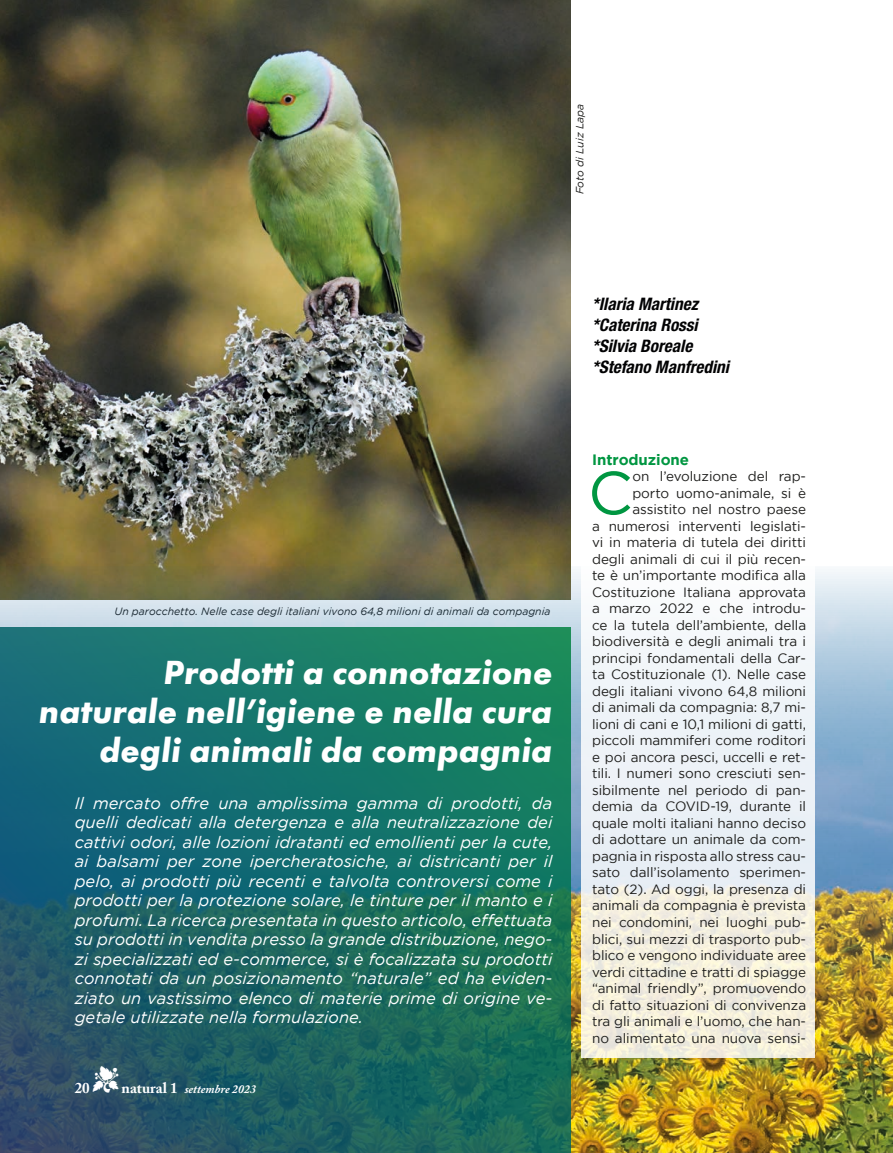
<style>
.page{position:relative;width:893px;height:1153px;background:#fff}
.page>*{position:absolute;margin:0;border:0;box-sizing:border-box;transform-origin:0 0}
.t1{font:60.6px "Gotham";color:#009641}
.t2{font:italic 34.5px/39px "Futura T Bold";color:#fff;text-align:right}
.Autori{font:italic 700 condensed 17.25px "Helvetica Neue LT Std";color:#020203}
.Cappello{font:italic 16.5px/19.5px "Gotham";color:#fff;text-align:justify}
.Titolo_ok{font:700 15px "Gotham";letter-spacing:-.005em;color:#009641}
.t3{font:700 15px "Adobe Caslon Pro";color:#fff}
.t4{font:13.5px/16.5px "Gotham";letter-spacing:-.005em;color:#1d1d1b;text-align:right}
.t5{font:italic 700 12px "Adobe Caslon Pro";color:#fff}
.Dida_ok{font:italic 10.5px "Gotham";color:#1d1d1b}
.s1{font-style:normal;font-size:15px}
</style>
<div class="page">
<img style="left:0;top:0;width:571px;height:566px">
<img style="left:0;top:566px;width:893px;height:586px">
<svg style="left:581px;top:566px;width:233px;height:491px;fill:#eff2f6"></svg>
<svg style="left:0;top:627px;width:571px;height:525px"></svg>
<svg style="left:890px;top:1149px;width:3px;height:4px"></svg>
<p class="Dida_ok" style="left:574px;top:194px;width:92px;rotate:-90deg">Foto di Luiz Lapa</p>
<p class="Dida_ok" style="left:114px;top:605px;width:438px">Un parocchetto. Nelle case degli italiani vivono 64,8 milioni di animali da compagnia</p>
<p class="t2" style="left:164px;top:653px;width:390px">Prodotti a connotazione</p>
<p class="t2" style="left:39px;top:692px;width:515px">naturale nell’igiene e nella cura degli animali da compagnia</p>
<p class="Cappello" style="left:75px;top:793px;width:479px">Il mercato offre una amplissima gamma di prodotti, da quelli dedicati alla detergenza e alla neutralizzazione dei cattivi odori, alle lozioni idratanti ed emollienti per la cute, ai balsami per zone ipercheratosiche, ai districanti per il pelo, ai prodotti più recenti e talvolta controversi come i prodotti per la protezione solare, le tinture per il manto e i profumi. La ricerca presentata in questo articolo, effettuata su prodotti in vendita presso la grande distribuzione, nego&shy;zi specializzati ed e-commerce, si è focalizzata su prodotti connotati da un posizionamento “naturale” ed ha eviden&shy;ziato un vastissimo elenco di materie prime di origine ve&shy;getale utilizzate nella formulazione.</p>
<p class="t5" style="left:93px;top:1081px;width:165px">▼ <span class="s1">natural 1</span> settembre 2023</p>
<p class="t3" style="left:75px;top:1079px;width:16px">20</p>
<p class="Autori" style="left:592px;top:293px;width:107px">*Ilaria Martinez</p>
<p class="Autori" style="left:592px;top:314px;width:107px">*Caterina Rossi</p>
<p class="Autori" style="left:592px;top:335px;width:102px">*Silvia Boreale</p>
<p class="Autori" style="left:592px;top:356px;width:138px">*Stefano Manfredini</p>
<p class="Titolo_ok" style="left:592px;top:450px;width:98px">Introduzione</p>
<p class="t1" style="left:588px;top:459px;width:46px">C</p>
<p class="t4" style="left:592px;top:468px;width:216px">on l’evoluzione del rap-<br>porto uomo-animale, si è assistito nel nostro paese<br>a numerosi interventi legislati&shy;vi in materia di tutela dei diritti degli animali di cui il più recen&shy;te è un’importante modifica alla<br>Costituzione Italiana approvata a marzo 2022 e che introdu&shy;ce la tutela dell’ambiente, della biodiversità e degli animali tra i principi fondamentali della Car&shy;ta Costituzionale (1). Nelle case degli italiani vivono 64,8 milioni di animali da compagnia: 8,7 mi&shy;lioni di cani e 10,1 milioni di gatti, piccoli mammiferi come roditori e poi ancora pesci, uccelli e ret&shy;tili. I numeri sono cresciuti sen&shy;sibilmente nel periodo di pan&shy;demia da COVID-19, durante il quale molti italiani hanno deciso di adottare un animale da com&shy;pagnia in risposta allo stress cau&shy;sato dall’isolamento sperimen&shy;tato (2). Ad oggi, la presenza di animali da compagnia è prevista nei condomini, nei luoghi pub&shy;blici, sui mezzi di trasporto pub&shy;blico e vengono individuate aree verdi cittadine e tratti di spiagge “animal friendly”, promuovendo di fatto situazioni di convivenza tra gli animali e l’uomo, che han&shy;no alimentato una nuova sensi-</p>
</div>
